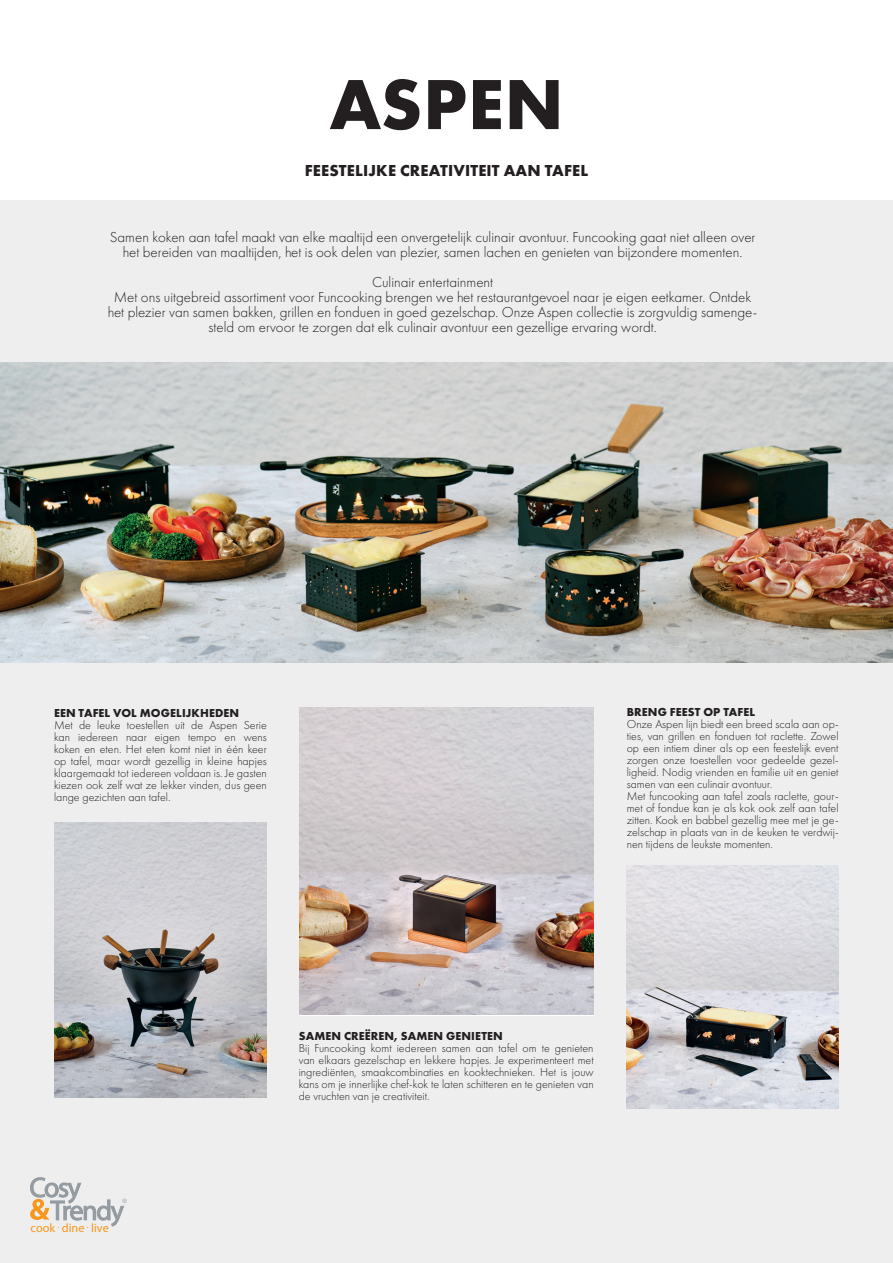
<style>
.page{position:relative;width:893px;height:1263px;background:#fff}
.page>*{position:absolute;margin:0;border:0;box-sizing:border-box;transform-origin:0 0}
.t1{font:700 73.5px "Futura PT";letter-spacing:.01em;color:#231f20}
.t2{font:700 16.5px "Futura PT";letter-spacing:.01em;color:#231f20}
.t3{font:300 15px/15px "Futura PT";color:#231f20;text-align:center}
.t4{font:12.3px "Myriad Pro";color:#f7971d}
.t5{font:300 12px/12px "Futura PT";color:#231f20;text-align:justify}
.t6{font:700 12px "Futura PT";letter-spacing:.01em;color:#231f20}
</style>
<div class="page">
<div style="left:0;top:662px;width:893px;height:601px;background:#eeeeef"></div>
<div style="left:0;top:200px;width:893px;height:162px;background:#eeeeef"></div>
<img style="left:54px;top:823px;width:213px;height:274px">
<img style="left:299px;top:707px;width:295px;height:308px">
<img style="left:627px;top:865px;width:212px;height:243px">
<img style="left:0;top:362px;width:893px;height:300px">
<svg style="left:30px;top:1177px;width:97px;height:51px"></svg>
<h1 class="t1" style="left:329px;top:57px;width:236px">ASPEN</h1>
<h2 class="t2" style="left:305px;top:160px;width:285px">FEESTELIJKE CREATIVITEIT AAN TAFEL</h2>
<p class="t3" style="left:110px;top:229px;width:647px">Samen koken aan tafel maakt van elke maaltijd een onvergetelijk culinair avontuur. Funcooking gaat niet alleen over het bereiden van maaltijden, het is ook delen van plezier, samen lachen en genieten van bijzondere momenten.</p>
<p class="t3" style="left:108px;top:274px;width:651px">Culinair entertainment<br>Met ons uitgebreid assortiment voor Funcooking brengen we het restaurantgevoel naar je eigen eetkamer. Ontdek het plezier van samen bakken, grillen en fonduen in goed gezelschap. Onze Aspen collectie is zorgvuldig samenge&shy;steld om ervoor te zorgen dat elk culinair avontuur een gezellige ervaring wordt.</p>
<p class="t6" style="left:54px;top:705px;width:187px">EEN TAFEL VOL MOGELIJKHEDEN</p>
<p class="t5" style="left:54px;top:719px;width:214px">Met de leuke toestellen uit de Aspen Serie kan iedereen naar eigen tempo en wens koken en eten. Het eten komt niet in één keer op tafel, maar wordt gezellig in kleine hapjes klaargemaakt tot iedereen voldaan is. Je gasten kiezen ook zelf wat ze lekker vinden, dus geen lange gezichten aan tafel.</p>
<p class="t6" style="left:627px;top:704px;width:130px">BRENG FEEST OP TAFEL</p>
<p class="t5" style="left:627px;top:718px;width:213px;text-align:left">Onze Aspen lijn biedt een breed scala aan op&shy;ties, van grillen en fonduen tot raclette. Zowel op een intiem diner als op een feestelijk event zorgen onze toestellen voor gedeelde gezel&shy;ligheid. Nodig vrienden en familie uit en geniet samen van een culinair avontuur.<br>Met funcooking aan tafel zoals raclette, gour&shy;met of fondue kan je als kok ook zelf aan tafel zitten. Kook en babbel gezellig mee met je ge&shy;zelschap in plaats van in de keuken te verdwij&shy;nen tijdens de leukste momenten.</p>
<p class="t4" style="left:31px;top:1220px;width:80px">cook dine live</p>
<p class="t6" style="left:299px;top:1028px;width:205px">SAMEN CREËREN, SAMEN GENIETEN</p>
<p class="t5" style="left:299px;top:1042px;width:296px">Bij Funcooking komt iedereen samen aan tafel om te genieten van elkaars gezelschap en lekkere hapjes. Je experimenteert met ingrediënten, smaakcombinaties en kooktechnieken. Het is jouw kans om je innerlijke chef-kok te laten schitteren en te genieten van de vruchten van je creativiteit.</p>
</div>
